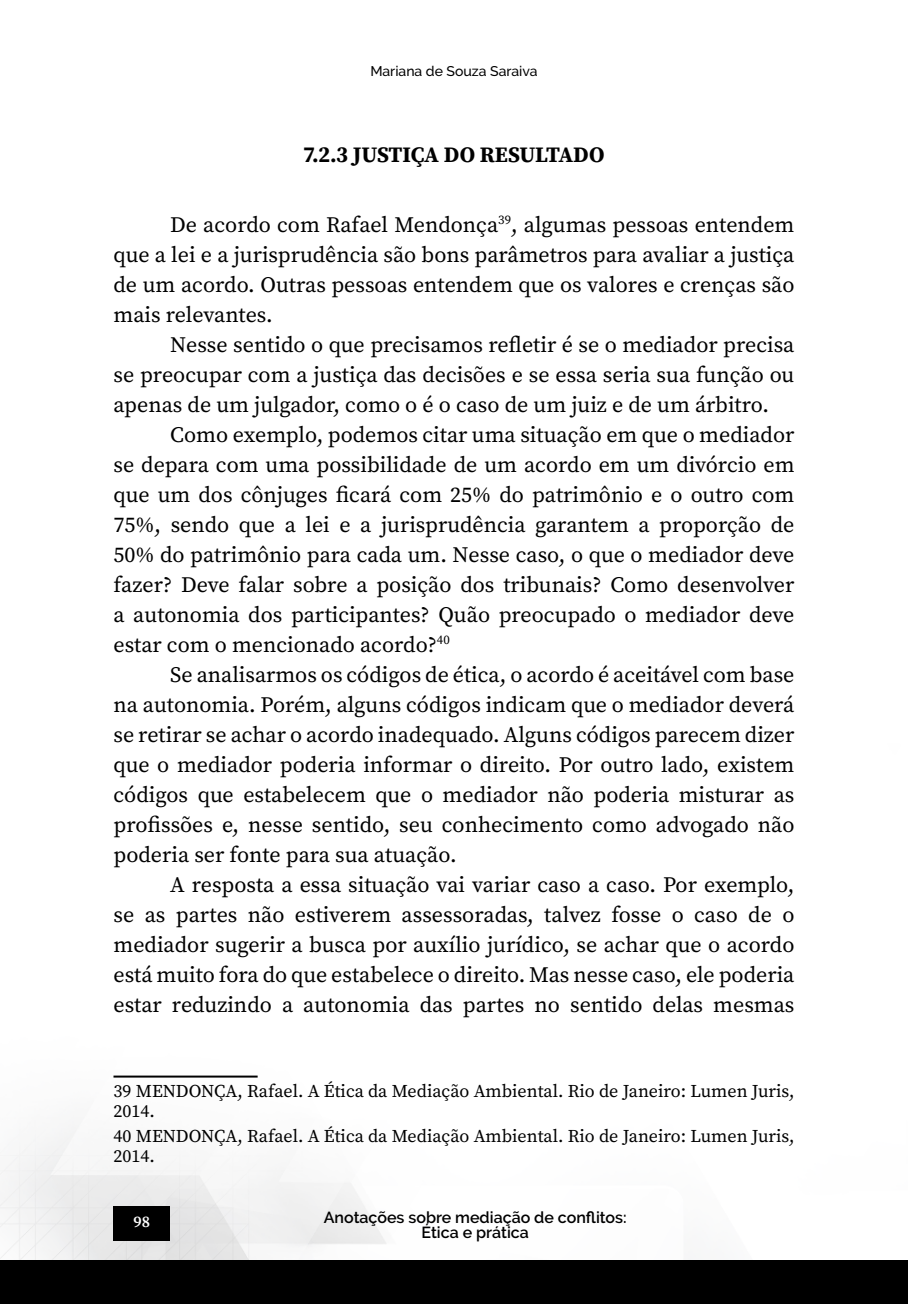
<style>
.page{position:relative;width:908px;height:1304px;background:#fff}
.page>*{position:absolute;margin:0;border:0;box-sizing:border-box;transform-origin:0 0}
.t1{font:22px/30px "Source Serif Pro";color:#000;text-align:justify}
.t2{font:700 22px "Source Serif Pro";letter-spacing:-.015em;color:#000}
.t3{font:18px/20px "Source Serif Pro";color:#000}
.t4{font:600 16px/15.6px "Raleway";color:#000;text-align:center}
.t5{font:600 16px "Source Serif Pro";color:#fff}
.t6{font:500 14px "Raleway";color:#000}
</style>
<div class="page">
<img style="left:0;top:1075px;width:386px;height:185px">
<div style="left:113px;top:1206px;width:57px;height:34px;background:#000"></div>
<div style="left:0;top:1260px;width:907px;height:44px;background:#000"></div>
<hr style="left:113px;top:1076px;width:144px;height:2px;background:#000">
<p class="t6" style="left:370px;top:63px;width:169px">Mariana de Souza Saraiva</p>
<p class="t2" style="left:303px;top:139px;width:303px">7.2.3 JUSTIÇA DO RESULTADO</p>
<p class="t1" style="left:113px;top:209px;width:682px;text-indent:57px">De acordo com Rafael Mendonça<sup>39</sup>, algumas pessoas entendem que a lei e a jurisprudência são bons parâmetros para avaliar a justiça de um acordo. Outras pessoas entendem que os valores e crenças são mais relevantes.</p>
<p class="t1" style="left:113px;top:329px;width:682px;text-indent:57px">Nesse sentido o que precisamos refletir é se o mediador precisa se preocupar com a justiça das decisões e se essa seria sua função ou apenas de um julgador, como o é o caso de um juiz e de um árbitro.</p>
<p class="t1" style="left:113px;top:419px;width:682px;text-indent:57px">Como exemplo, podemos citar uma situação em que o mediador se depara com uma possibilidade de um acordo em um divórcio em que um dos cônjuges ficará com 25% do patrimônio e o outro com 75%, sendo que a lei e a jurisprudência garantem a proporção de 50% do patrimônio para cada um. Nesse caso, o que o mediador deve fazer? Deve falar sobre a posição dos tribunais? Como desenvolver a autonomia dos participantes? Quão preocupado o mediador deve estar com o mencionado acordo?<sup>40</sup></p>
<p class="t1" style="left:113px;top:659px;width:682px;text-indent:57px">Se analisarmos os códigos de ética, o acordo é aceitável com base na autonomia. Porém, alguns códigos indicam que o mediador deverá se retirar se achar o acordo inadequado. Alguns códigos parecem dizer que o mediador poderia informar o direito. Por outro lado, existem códigos que estabelecem que o mediador não poderia misturar as profissões e, nesse sentido, seu conhecimento como advogado não poderia ser fonte para sua atuação.</p>
<p class="t1" style="left:113px;top:869px;width:682px;text-indent:57px">A resposta a essa situação vai variar caso a caso. Por exemplo, se as partes não estiverem assessoradas, talvez fosse o caso de o mediador sugerir a busca por auxílio jurídico, se achar que o acordo está muito fora do que estabelece o direito. Mas nesse caso, ele poderia estar reduzindo a autonomia das partes no sentido delas mesmas</p>
<p class="t3" style="left:113px;top:1081px;width:682px">39 MENDONÇA, Rafael. A Ética da Mediação Ambiental. Rio de Janeiro: Lumen Juris,<br>2014.</p>
<p class="t3" style="left:113px;top:1126px;width:682px">40 MENDONÇA, Rafael. A Ética da Mediação Ambiental. Rio de Janeiro: Lumen Juris,<br>2014.</p>
<p class="t5" style="left:133px;top:1211px;width:18px">98</p>
<p class="t4" style="left:323px;top:1209px;width:304px">Anotações sobre mediação de conflitos:<br>Ética e prática</p>
</div>
